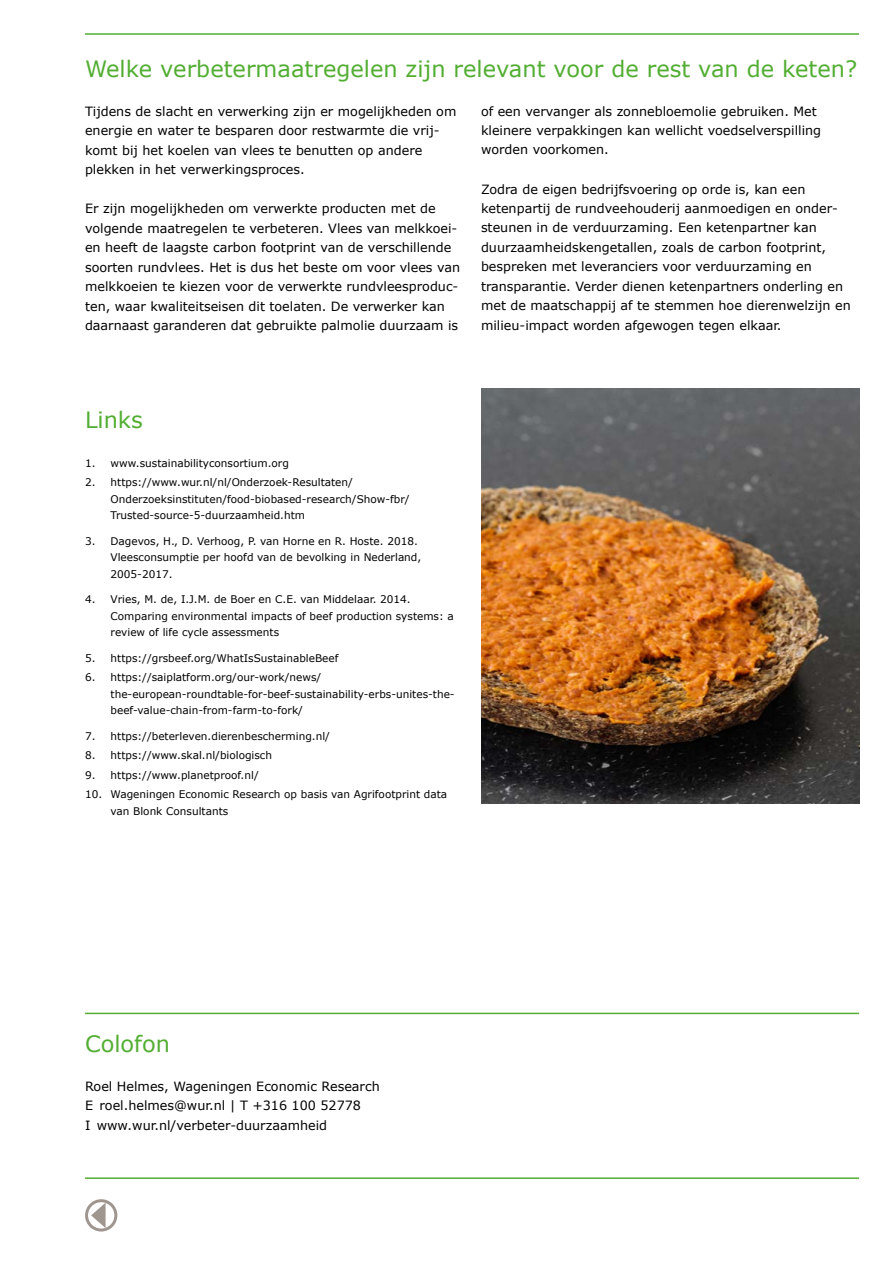
<style>
.page{position:relative;width:893px;height:1263px;background:#fff}
.page>*{position:absolute;margin:0;border:0;box-sizing:border-box;transform-origin:0 0}
.t1{font:22.5px "Verdana";color:#52ae32}
.t2{font:12.75px/19.5px "Verdana";color:#000}
.t3{font:10.5px/16.5px "Verdana";color:#000}
</style>
<div class="page">
<hr style="left:85px;top:33px;width:774px;height:2px;background:#52ae32">
<svg style="left:91px;top:1203px;width:15px;height:24px"></svg>
<div style="left:85px;top:1199px;width:32px;height:32px;border:3px solid #a09690;border-radius:50%"></div>
<hr style="left:85px;top:1177px;width:774px;height:2px;background:#52ae32">
<hr style="left:85px;top:1013px;width:774px;height:1px;background:#52ae32">
<img style="left:481px;top:389px;width:378px;height:415px">
<h1 class="t1" style="left:85px;top:53px;width:774px">Welke verbetermaatregelen zijn relevant voor de rest van de keten?</h1>
<p class="t2" style="left:85px;top:101px;width:373px">Tijdens de slacht en verwerking zijn er mogelijkheden om energie en water te besparen door restwarmte die vrij&shy;komt bij het koelen van vlees te benutten op andere plekken in het verwerkingsproces.</p>
<p class="t2" style="left:85px;top:199px;width:376px">Er zijn mogelijkheden om verwerkte producten met de volgende maatregelen te verbeteren. Vlees van melkkoei&shy;en heeft de laagste carbon footprint van de verschillende soorten rundvlees. Het is dus het beste om voor vlees van melkkoeien te kiezen voor de verwerkte rundvleesproduc&shy;ten, waar kwaliteitseisen dit toelaten. De verwerker kan daarnaast garanderen dat gebruikte palmolie duurzaam is</p>
<p class="t2" style="left:481px;top:101px;width:342px">of een vervanger als zonnebloemolie gebruiken. Met kleinere verpakkingen kan wellicht voedselverspilling worden voorkomen.</p>
<p class="t2" style="left:481px;top:179px;width:371px">Zodra de eigen bedrijfsvoering op orde is, kan een ketenpartij de rundveehouderij aanmoedigen en onder&shy;steunen in de verduurzaming. Een ketenpartner kan duurzaamheidskengetallen, zoals de carbon footprint, bespreken met leveranciers voor verduurzaming en transparantie. Verder dienen ketenpartners onderling en met de maatschappij af te stemmen hoe dierenwelzijn en milieu-impact worden afgewogen tegen elkaar.</p>
<h1 class="t1" style="left:85px;top:404px;width:59px">Links</h1>
<p class="t3" style="left:85px;top:454px;width:205px">1. www.sustainabilityconsortium.org</p>
<p class="t3" style="left:111px;top:474px;width:301px;text-indent:-26px">2. https://www.wur.nl/nl/Onderzoek-Resultaten/<br>Onderzoeksinstituten/food-biobased-research/Show-fbr/<br>Trusted-source-5-duurzaamheid.htm</p>
<p class="t3" style="left:111px;top:532px;width:312px;text-indent:-26px">3. Dagevos, H., D. Verhoog, P. van Horne en R. Hoste. 2018.<br>Vleesconsumptie per hoofd van de bevolking in Nederland,<br>2005-2017.</p>
<p class="t3" style="left:111px;top:591px;width:345px;text-indent:-26px">4. Vries, M. de, I.J.M. de Boer en C.E. van Middelaar. 2014.<br>Comparing environmental impacts of beef production systems: a review of life cycle assessments</p>
<p class="t3" style="left:85px;top:649px;width:255px">5. https://grsbeef.org/WhatIsSustainableBeef</p>
<p class="t3" style="left:111px;top:669px;width:346px;text-indent:-26px">6. https://saiplatform.org/our-work/news/ the-european-roundtable-for-beef-sustainability-erbs-unites-the&shy;beef-value-chain-from-farm-to-fork/</p>
<p class="t3" style="left:85px;top:727px;width:246px">7. https://beterleven.dierenbescherming.nl/</p>
<p class="t3" style="left:85px;top:747px;width:189px">8. https://www.skal.nl/biologisch</p>
<p class="t3" style="left:85px;top:766px;width:175px">9. https://www.planetproof.nl/</p>
<p class="t3" style="left:111px;top:786px;width:338px;text-indent:-26px">10. Wageningen Economic Research op basis van Agrifootprint data van Blonk Consultants</p>
<h1 class="t1" style="left:85px;top:1028px;width:87px">Colofon</h1>
<p class="t2" style="left:85px;top:1076px;width:296px">Roel Helmes, Wageningen Economic Research<br>E roel.helmes@wur.nl | T +316 100 52778<br>I www.wur.nl/verbeter-duurzaamheid</p>
</div>
